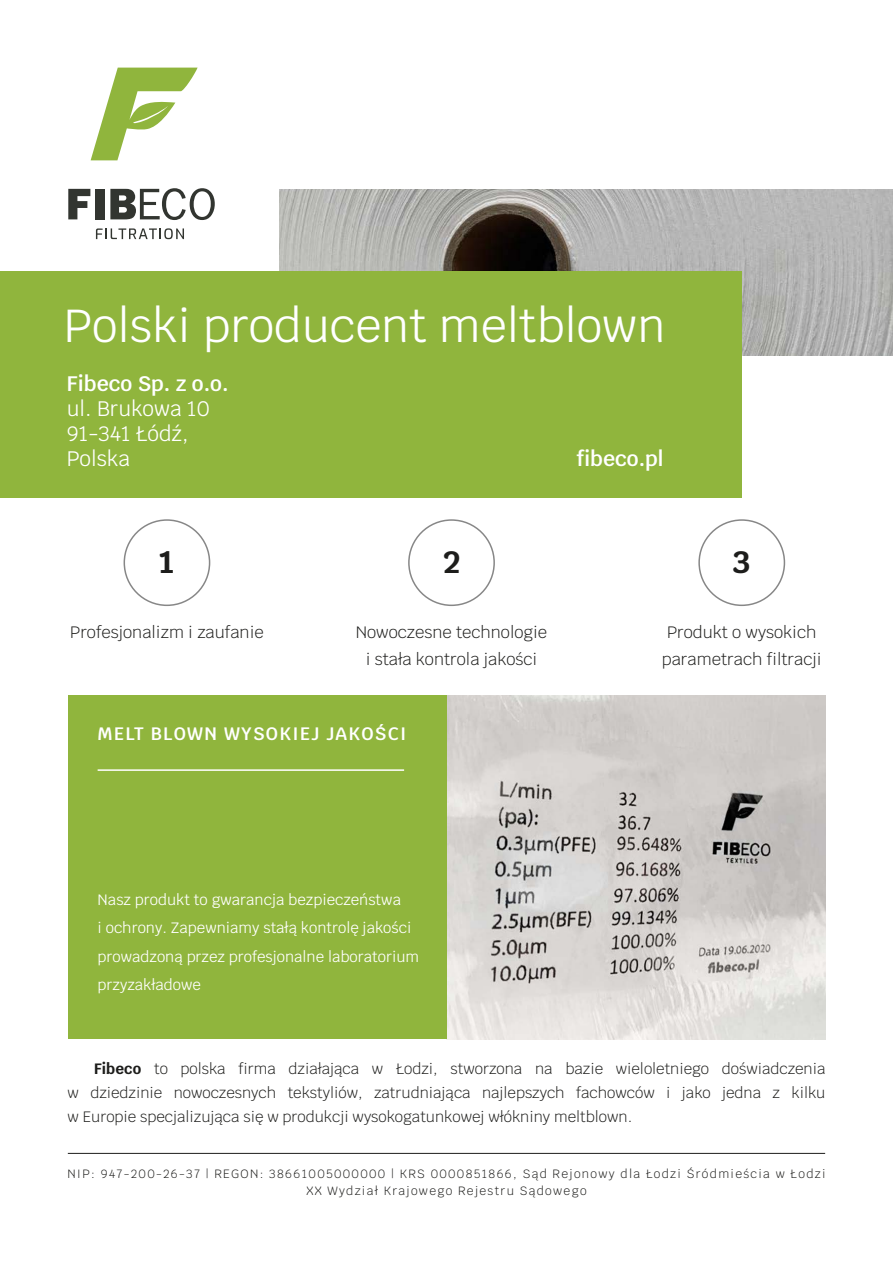
<style>
.page{position:relative;width:893px;height:1263px;background:#fff}
.page>*{position:absolute;margin:0;border:0;box-sizing:border-box;transform-origin:0 0}
.t1{font:46.2px "Krub";color:#fff}
.t2{font:700 31.2px "Krub";color:#1d1d1b}
.t3{font:21px/25.2px "Krub";color:#fff}
.t4{font:600 21px "Krub";color:#fff}
.t5{font:600 18px "Krub";letter-spacing:.07em;color:#fff}
.t6{font:300 16.5px/27px "Krub";color:#1d1d1b;text-align:center}
.t7{font:300 15px/24px "Krub";color:#1d1d1b;text-align:justify}
.t8{font:15px/28.5px "Krub";color:#fff}
.t9{font:300 12px/16.5px "Krub";letter-spacing:.11em;color:#1d1d1b;text-align:center}
.s1{font-weight:700}
</style>
<div class="page">
<img style="left:279px;top:189px;width:614px;height:167px">
<div style="left:0;top:271px;width:742px;height:227px;background:#90b53d"></div>
<img style="left:446px;top:695px;width:379px;height:344px">
<div style="left:68px;top:695px;width:378px;height:344px;background:#90b53d"></div>
<hr style="left:98px;top:769px;width:306px;height:2px;background:#fff">
<div style="left:124px;top:519px;width:86px;height:87px;border:2px solid #878787;border-radius:50%"></div>
<div style="left:408px;top:519px;width:87px;height:87px;border:2px solid #878787;border-radius:50%"></div>
<div style="left:698px;top:519px;width:87px;height:87px;border:2px solid #878787;border-radius:50%"></div>
<hr style="left:68px;top:1153px;width:757px;height:1px;background:#1d1d1b">
<svg style="left:68px;top:189px;width:22px;height:30px"></svg>
<div style="left:96px;top:189px;width:9px;height:30px;background:#323530"></div>
<svg style="left:110px;top:188px;width:105px;height:32px"></svg>
<svg style="left:91px;top:68px;width:107px;height:92px"></svg>
<svg style="left:96px;top:228px;width:88px;height:11px"></svg>
<h1 class="t1" style="left:64px;top:287px;width:603px">Polski producent meltblown</h1>
<h3 class="t4" style="left:67px;top:371px;width:163px">Fibeco Sp. z o.o.</h3>
<h3 class="t3" style="left:67px;top:396px;width:145px">ul. Brukowa 10<br>91-341 Łódź,<br>Polska</h3>
<h3 class="t4" style="left:577px;top:446px;width:88px">fibeco.pl</h3>
<h2 class="t2" style="left:160px;top:544px;width:16px">1</h2>
<h2 class="t2" style="left:443px;top:544px;width:18px">2</h2>
<h2 class="t2" style="left:733px;top:544px;width:19px">3</h2>
<p class="t6" style="left:70px;top:619px;width:195px">Profesjonalizm i zaufanie</p>
<p class="t6" style="left:356px;top:619px;width:193px">Nowoczesne technologie i stała kontrola jakości</p>
<p class="t6" style="left:662px;top:619px;width:161px">Produkt o wysokich parametrach filtracji</p>
<p class="t5" style="left:98px;top:723px;width:310px">MELT BLOWN WYSOKIEJ JAKOŚCI</p>
<p class="t8" style="left:98px;top:885px;width:323px">Nasz produkt to gwarancja bezpieczeństwa<br>i ochrony. Zapewniamy stałą kontrolę jakości prowadzoną przez profesjonalne laboratorium przyzakładowe</p>
<p class="t7" style="left:68px;top:1057px;width:759px;text-indent:26px"><span class="s1">Fibeco</span> to polska firma działająca w Łodzi, stworzona na bazie wieloletniego doświadczenia w dziedzinie nowoczesnych tekstyliów, zatrudniająca najlepszych fachowców i jako jedna z kilku w Europie specjalizująca się w produkcji wysokogatunkowej włókniny meltblown.</p>
<p class="t9" style="left:67px;top:1165px;width:760px">NIP: 947-200-26-37 | REGON: 38661005000000 | KRS 0000851866, Sąd Rejonowy dla Łodzi Śródmieścia w Łodzi<br>XX Wydział Krajowego Rejestru Sądowego</p>
</div>
